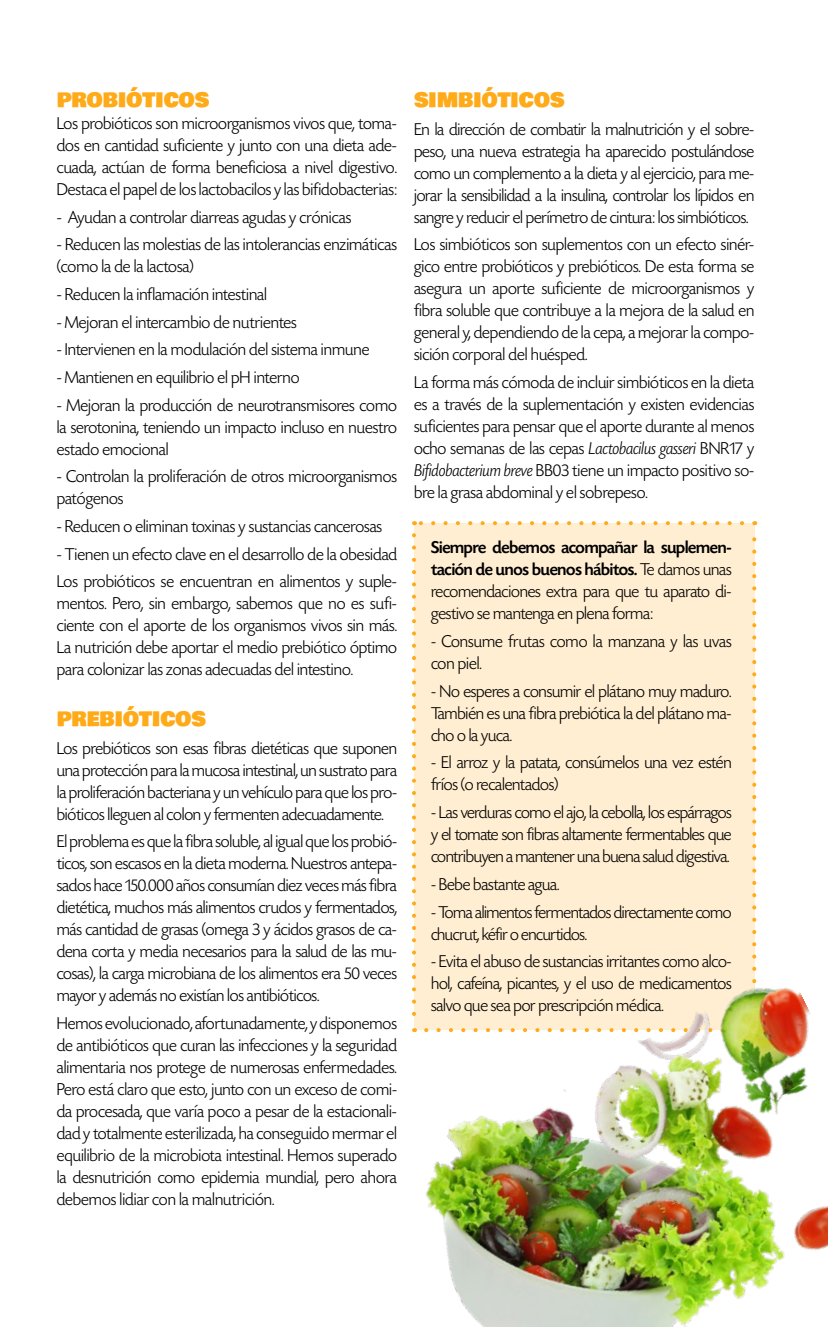
<style>
.page{position:relative;width:828px;height:1327px;background:#fff}
.page>*{position:absolute;margin:0;border:0;box-sizing:border-box;transform-origin:0 0}
.t1{font:20px "Bowlby One SC";color:#ffaa18}
.t2{font:300 18px/22px "Today SHOP";color:#000;text-align:justify}
.t3{font:300 18px/22px "Today SHOP";letter-spacing:-.02em;color:#000}
.s1{font-style:italic}
.s2{font-weight:500}
</style>
<div class="page">
<div style="left:414px;top:523px;width:340px;height:507px;background:#ffeed1"></div>
<svg style="left:412px;top:535px;width:4px;height:420px"></svg>
<svg style="left:752px;top:521px;width:4px;height:439px"></svg>
<svg style="left:414px;top:521px;width:328px;height:4px"></svg>
<img style="left:412px;top:960px;width:416px;height:367px">
<p class="t1" style="left:57px;top:85px;width:154px">PROBIÓTICOS</p>
<p class="t2" style="left:57px;top:113px;width:342px">Los probióticos son microorganismos vivos que, toma&shy;dos en cantidad suficiente y junto con una dieta ade&shy;cuada, actúan de forma beneficiosa a nivel digestivo.<br>Destaca el papel de los lactobacilos y las bifidobacterias:</p>
<p class="t2" style="left:57px;top:207px;width:296px">- Ayudan a controlar diarreas agudas y crónicas</p>
<p class="t2" style="left:57px;top:234px;width:342px">- Reducen las molestias de las intolerancias enzimáticas (como la de la lactosa)</p>
<p class="t2" style="left:57px;top:284px;width:212px">- Reducen la inflamación intestinal</p>
<p class="t2" style="left:57px;top:312px;width:241px">- Mejoran el intercambio de nutrientes</p>
<p class="t2" style="left:57px;top:339px;width:314px">- Intervienen en la modulación del sistema inmune</p>
<p class="t2" style="left:57px;top:367px;width:244px">- Mantienen en equilibrio el pH interno</p>
<p class="t2" style="left:57px;top:395px;width:342px">- Mejoran la producción de neurotransmisores como la serotonina, teniendo un impacto incluso en nuestro estado emocional</p>
<p class="t2" style="left:57px;top:466px;width:342px">- Controlan la proliferación de otros microorganismos patógenos</p>
<p class="t2" style="left:57px;top:516px;width:327px">- Reducen o eliminan toxinas y sustancias cancerosas</p>
<p class="t2" style="left:57px;top:541px;width:342px;line-height:27.6px">- Tienen un efecto clave en el desarrollo de la obesidad<br>Los probióticos se encuentran en alimentos y suple-</p>
<p class="t2" style="left:57px;top:593px;width:342px">mentos. Pero, sin embargo, sabemos que no es sufi&shy;ciente con el aporte de los organismos vivos sin más.<br>La nutrición debe aportar el medio prebiótico óptimo para colonizar las zonas adecuadas del intestino.</p>
<p class="t1" style="left:57px;top:704px;width:151px">PREBIÓTICOS</p>
<p class="t2" style="left:57px;top:737px;width:342px">Los prebióticos son esas fibras dietéticas que suponen una protección para la mucosa intestinal, un sustrato para la proliferación bacteriana y un vehículo para que los pro&shy;bióticos lleguen al colon y fermenten adecuadamente.</p>
<p class="t2" style="left:57px;top:831px;width:342px">El problema es que la fibra soluble, al igual que los probió&shy;ticos, son escasos en la dieta moderna. Nuestros antepa&shy;sados hace 150.000 años consumían diez veces más fibra dietética, muchos más alimentos crudos y fermentados, más cantidad de grasas (omega 3 y ácidos grasos de ca&shy;dena corta y media necesarios para la salud de las mu&shy;cosas), la carga microbiana de los alimentos era 50 veces mayor y además no existían los antibióticos.</p>
<p class="t2" style="left:57px;top:1013px;width:342px">Hemos evolucionado, afortunadamente, y disponemos de antibióticos que curan las infecciones y la seguridad alimentaria nos protege de numerosas enfermedades.<br>Pero está claro que esto, junto con un exceso de comi&shy;da procesada, que varía poco a pesar de la estacionali&shy;dad y totalmente esterilizada, ha conseguido mermar el equilibrio de la microbiota intestinal. Hemos superado la desnutrición como epidemia mundial, pero ahora debemos lidiar con la malnutrición.</p>
<p class="t1" style="left:414px;top:85px;width:152px">SIMBIÓTICOS</p>
<p class="t2" style="left:414px;top:119px;width:342px">En la dirección de combatir la malnutrición y el sobre&shy;peso, una nueva estrategia ha aparecido postulándose como un complemento a la dieta y al ejercicio, para me&shy;jorar la sensibilidad a la insulina, controlar los lípidos en sangre y reducir el perímetro de cintura: los simbióticos.</p>
<p class="t2" style="left:414px;top:234px;width:342px">Los simbióticos son suplementos con un efecto sinér&shy;gico entre probióticos y prebióticos. De esta forma se asegura un aporte suficiente de microorganismos y fibra soluble que contribuye a la mejora de la salud en general y, dependiendo de la cepa, a mejorar la compo&shy;sición corporal del huésped.</p>
<p class="t2" style="left:414px;top:372px;width:342px">La forma más cómoda de incluir simbióticos en la dieta es a través de la suplementación y existen evidencias suficientes para pensar que el aporte durante al menos ocho semanas de las cepas <span class="s1">Lactobacilus gasseri</span> BNR17 y <span class="s1">Bifidobacterium breve</span> BB03 tiene un impacto positivo so&shy;bre la grasa abdominal y el sobrepeso.</p>
<p class="t2" style="left:431px;top:537px;width:302px"><span class="s2">Siempre debemos acompañar la suplemen&shy;tación de unos buenos hábitos.</span> Te damos unas recomendaciones extra para que tu aparato di&shy;gestivo se mantenga en plena forma:</p>
<p class="t2" style="left:431px;top:631px;width:302px">- Consume frutas como la manzana y las uvas con piel.</p>
<p class="t2" style="left:431px;top:680px;width:302px">- No esperes a consumir el plátano muy maduro.<br>También es una fibra prebiótica la del plátano ma&shy;cho o la yuca.</p>
<p class="t2" style="left:431px;top:752px;width:302px">- El arroz y la patata, consúmelos una vez estén fríos (o recalentados)</p>
<p class="t2" style="left:431px;top:802px;width:302px">- Las verduras como el ajo, la cebolla, los espárragos y el tomate son fibras altamente fermentables que contribuyen a mantener una buena salud digestiva.</p>
<p class="t2" style="left:431px;top:873px;width:130px">- Bebe bastante agua.</p>
<p class="t3" style="left:431px;top:901px;width:302px">- Toma alimentos fermentados directamente como chucrut, kéfir o encurtidos.</p>
<p class="t2" style="left:431px;top:951px;width:302px">- Evita el abuso de sustancias irritantes como alco&shy;hol, cafeína, picantes, y el uso de medicamentos salvo que sea por prescripción médica.</p>
</div>
